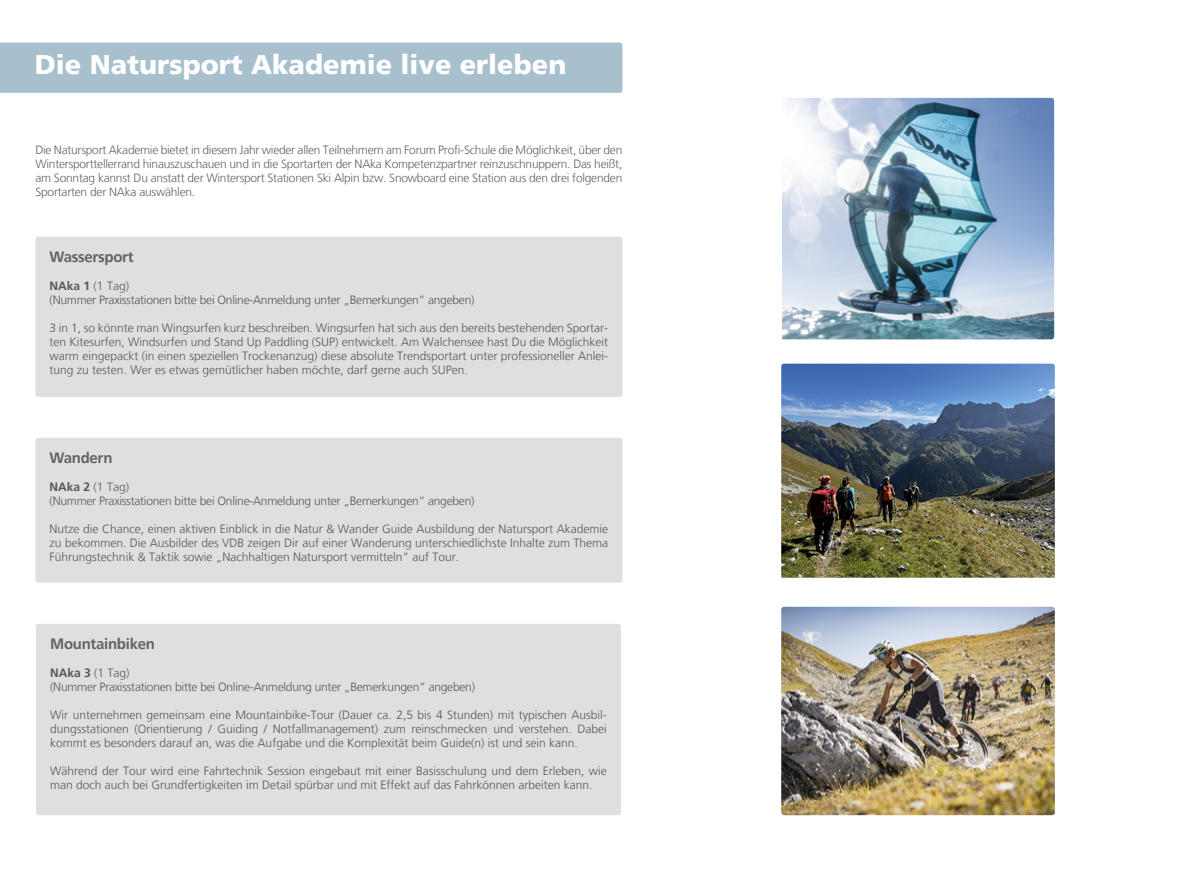
<style>
.page{position:relative;width:1191px;height:879px;background:#fff}
.page>*{position:absolute;margin:0;border:0;box-sizing:border-box;transform-origin:0 0}
.t1{font:900 27px "Frutiger";color:#fff}
.t2{font:700 15px "Frutiger";letter-spacing:-.02em;color:#646363}
.t3{font:300 12px/14px "Frutiger";color:#575756;text-align:justify}
.t4{font:300 12px/14px "Frutiger";letter-spacing:-.02em;color:#646363;text-align:justify}
.t5{font:300 12px/14px "Frutiger";letter-spacing:-.02em;color:#575756}
.s1{font-weight:700}
</style>
<div class="page">
<div style="left:0;top:43px;width:622px;height:50px;background:#a8c0ce"></div>
<div style="left:35px;top:237px;width:587px;height:160px;background:#dadada;border-radius:3px"></div>
<div style="left:35px;top:438px;width:587px;height:145px;background:#dadada;border-radius:3px"></div>
<div style="left:36px;top:624px;width:585px;height:191px;background:#dadada;border-radius:3px"></div>
<img style="left:782px;top:98px;width:272px;height:241px">
<img style="left:781px;top:364px;width:273px;height:214px">
<img style="left:781px;top:607px;width:273px;height:208px">
<h1 class="t1" style="left:35px;top:48px;width:533px">Die Natursport Akademie live erleben</h1>
<p class="t4" style="left:35px;top:143px;width:588px">Die Natursport Akademie bietet in diesem Jahr wieder allen Teilnehmern am Forum Profi-Schule die Möglichkeit, über den Wintersporttellerrand hinauszuschauen und in die Sportarten der NAka Kompetenzpartner reinzuschnuppern. Das heißt, am Sonntag kannst Du anstatt der Wintersport Stationen Ski Alpin bzw. Snowboard eine Station aus den drei folgenden Sportarten der NAka auswählen.</p>
<p class="t2" style="left:50px;top:248px;width:85px">Wassersport</p>
<p class="t5" style="left:50px;top:279px;width:426px"><span class="s1">NAka 1</span> (1 Tag)<br>(Nummer Praxisstationen bitte bei Online-Anmeldung unter „Bemerkungen“ angeben)</p>
<p class="t3" style="left:50px;top:321px;width:560px">3 in 1, so könnte man Wingsurfen kurz beschreiben. Wingsurfen hat sich aus den bereits bestehenden Sportar&shy;ten Kitesurfen, Windsurfen und Stand Up Paddling (SUP) entwickelt. Am Walchensee hast Du die Möglichkeit warm eingepackt (in einen speziellen Trockenanzug) diese absolute Trendsportart unter professioneller Anlei&shy;tung zu testen. Wer es etwas gemütlicher haben möchte, darf gerne auch SUPen.</p>
<p class="t2" style="left:50px;top:449px;width:64px">Wandern</p>
<p class="t5" style="left:50px;top:480px;width:426px"><span class="s1">NAka 2</span> (1 Tag)<br>(Nummer Praxisstationen bitte bei Online-Anmeldung unter „Bemerkungen“ angeben)</p>
<p class="t3" style="left:50px;top:522px;width:560px">Nutze die Chance, einen aktiven Einblick in die Natur &amp; Wander Guide Ausbildung der Natursport Akademie zu bekommen. Die Ausbilder des VDB zeigen Dir auf einer Wanderung unterschiedlichste Inhalte zum Thema Führungstechnik &amp; Taktik sowie „Nachhaltigen Natursport vermitteln“ auf Tour.</p>
<p class="t2" style="left:50px;top:635px;width:106px">Mountainbiken</p>
<p class="t5" style="left:50px;top:666px;width:426px"><span class="s1">NAka 3</span> (1 Tag)<br>(Nummer Praxisstationen bitte bei Online-Anmeldung unter „Bemerkungen“ angeben)</p>
<p class="t3" style="left:50px;top:708px;width:558px">Wir unternehmen gemeinsam eine Mountainbike-Tour (Dauer ca. 2,5 bis 4 Stunden) mit typischen Ausbil&shy;dungsstationen (Orientierung / Guiding / Notfallmanagement) zum reinschmecken und verstehen. Dabei kommt es besonders darauf an, was die Aufgabe und die Komplexität beim Guide(n) ist und sein kann.</p>
<p class="t3" style="left:50px;top:764px;width:558px">Während der Tour wird eine Fahrtechnik Session eingebaut mit einer Basisschulung und dem Erleben, wie man doch auch bei Grundfertigkeiten im Detail spürbar und mit Effekt auf das Fahrkönnen arbeiten kann.</p>
</div>
